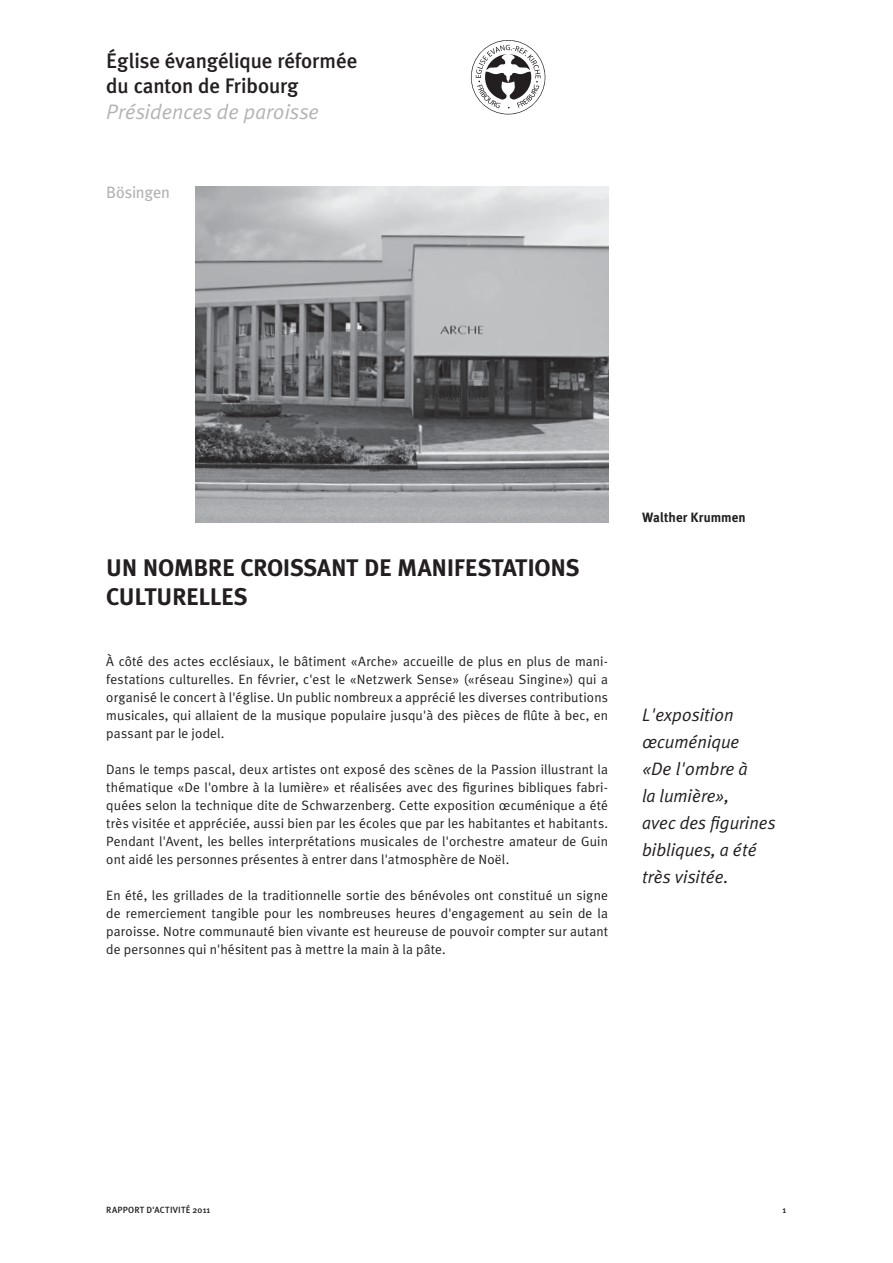
<style>
.page{position:relative;width:893px;height:1263px;background:#fff}
.page>*{position:absolute;margin:0;border:0;box-sizing:border-box;transform-origin:0 0}
.t1{font:700 24px/28.8px "Meta Plus";letter-spacing:-.015em;color:#231f20}
.t2{font:500 21px/25.2px "Meta Plus";letter-spacing:-.01em;color:#231f20}
.t3{font:italic 21px "Meta Plus Normal";color:#b2b4b6}
.t4{font:italic 18px/27px "Meta Plus Normal";color:#231f20}
.t5{font:16.5px "Meta Plus";letter-spacing:-.015em;color:#b2b4b6}
.t6{font:13.5px/18px "Meta Plus Normal";letter-spacing:.01em;color:#231f20;text-align:justify}
.t7{font:700 13.5px "Meta Plus";color:#231f20}
.t8{font:500 9px "Meta Plus";letter-spacing:.02em;color:#231f20}
</style>
<div class="page">
<svg style="left:471px;top:40px;width:74px;height:74px"></svg>
<img style="left:196px;top:186px;width:412px;height:336px">
<h2 class="t2" style="left:106px;top:49px;width:253px">Église évangélique réformée du canton de Fribourg</h2>
<h2 class="t3" style="left:106px;top:101px;width:214px">Présidences de paroisse</h2>
<p class="t5" style="left:106px;top:184px;width:65px">Bösingen</p>
<h1 class="t1" style="left:106px;top:554px;width:475px">UN NOMBRE CROISSANT DE MANIFESTATIONS<br>CULTURELLES</h1>
<p class="t6" style="left:106px;top:654px;width:503px">À côté des actes ecclésiaux, le bâtiment «Arche» accueille de plus en plus de mani&shy;festations culturelles. En février, c'est le «Netzwerk Sense» («réseau Singine») qui a organisé le concert à l'église. Un public nombreux a apprécié les diverses contributions musicales, qui allaient de la musique populaire jusqu'à des pièces de flûte à bec, en passant par le jodel.</p>
<p class="t6" style="left:106px;top:762px;width:503px">Dans le temps pascal, deux artistes ont exposé des scènes de la Passion illustrant la thématique «De l'ombre à la lumière» et réalisées avec des figurines bibliques fabri&shy;quées selon la technique dite de Schwarzenberg. Cette exposition œcuménique a été très visitée et appréciée, aussi bien par les écoles que par les habitantes et habitants.<br>Pendant l'Avent, les belles interprétations musicales de l'orchestre amateur de Guin ont aidé les personnes présentes à entrer dans l'atmosphère de Noël.</p>
<p class="t6" style="left:106px;top:888px;width:503px">En été, les grillades de la traditionnelle sortie des bénévoles ont constitué un signe de remerciement tangible pour les nombreuses heures d'engagement au sein de la paroisse. Notre communauté bien vivante est heureuse de pouvoir compter sur autant de personnes qui n'hésitent pas à mettre la main à la pâte.</p>
<p class="t7" style="left:642px;top:511px;width:105px">Walther Krummen</p>
<h3 class="t4" style="left:642px;top:702px;width:135px">L'exposition œcuménique<br>«De l'ombre à<br>la lumière»,<br>avec des figurines bibliques, a été très visitée.</h3>
<p class="t8" style="left:106px;top:1206px;width:106px">RAPPORT D'ACTIVITÉ 2011</p>
<p class="t8" style="left:783px;top:1206px;width:5px">1</p>
</div>
